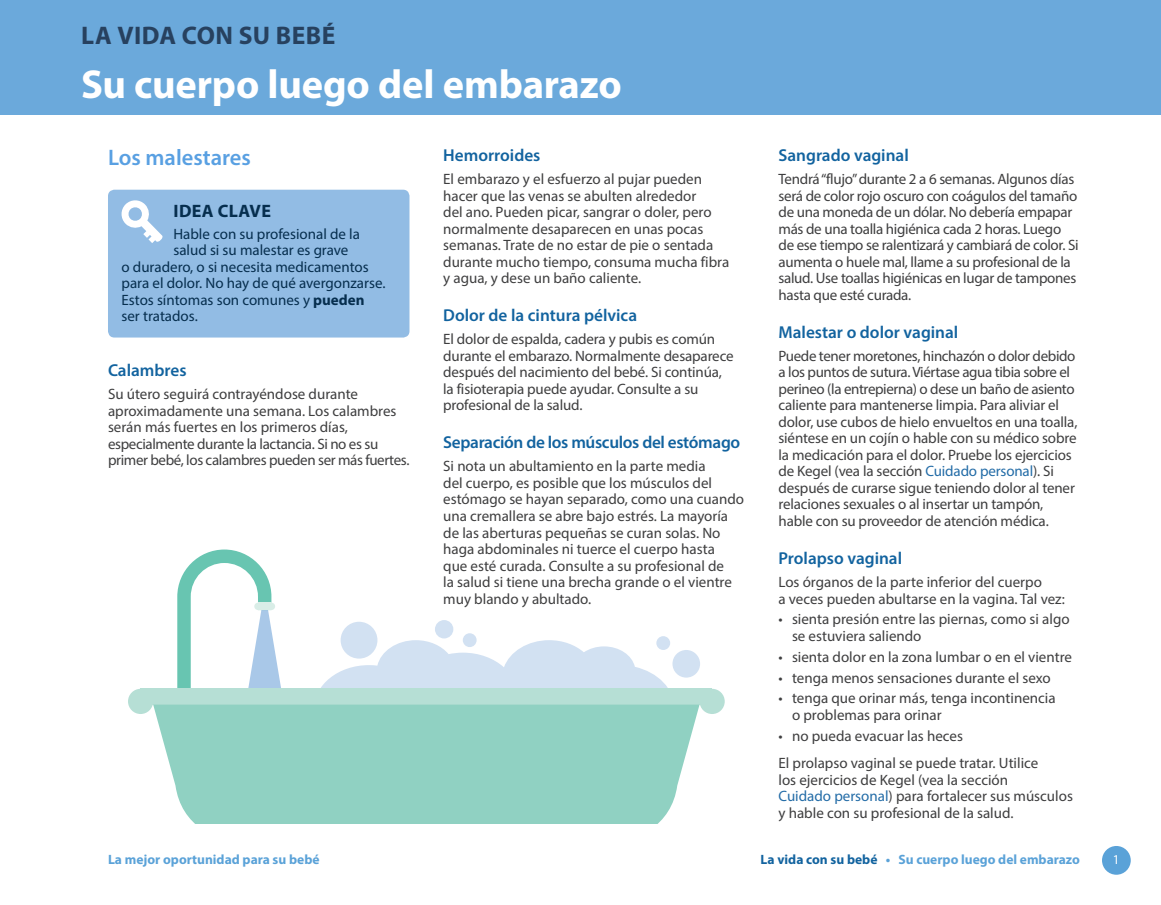
<style>
.page{position:relative;width:1161px;height:905px;background:#fff}
.page>*{position:absolute;margin:0;border:0;box-sizing:border-box;transform-origin:0 0}
.t1{font:700 40.5px "Myriad Pro";letter-spacing:-.005em;color:#fff}
.t2{font:700 25.5px "Myriad Pro";letter-spacing:.02em;color:#27415f}
.t3{font:600 22.5px "Myriad Pro";color:#59a0e2}
.t4{font:700 18px "Myriad Pro";letter-spacing:.02em;color:#062e4e}
.t5{font:600 17.25px "Myriad Pro";color:#12639f}
.t6{font:600 17.25px "Myriad Pro";letter-spacing:-.02em;color:#12639f}
.t7{font:15px/16.5px "Myriad Pro";letter-spacing:-.01em;color:#3e3e3f}
.t8{font:15px "Myriad Pro";color:#062e4e}
.t9{font:700 13.5px "Myriad Pro";color:#5aa2d8}
.t10{font:13.5px "Myriad Pro";color:#fff}
.s1{font-weight:700}
.s2{color:#236ca7}
.s3{color:#12639f}
</style>
<div class="page">
<div style="left:0;top:0;width:1161px;height:114px;background:#6ba9db"></div>
<div style="left:1102px;top:846px;width:29px;height:28px;background:#5aa2d8;border-radius:50%"></div>
<div style="left:108px;top:190px;width:301px;height:147px;background:#92bce4;border-radius:6px"></div>
<svg style="left:122px;top:200px;width:41px;height:43px"></svg>
<svg style="left:177px;top:549px;width:104px;height:139px"></svg>
<div style="left:435px;top:620px;width:18px;height:18px;background:#d2e1f2;border-radius:50%"></div>
<div style="left:341px;top:621px;width:36px;height:37px;background:#d2e1f2;border-radius:50%"></div>
<div style="left:672px;top:650px;width:28px;height:27px;background:#d2e1f2;border-radius:50%"></div>
<div style="left:656px;top:636px;width:14px;height:14px;background:#d2e1f2;border-radius:50%"></div>
<div style="left:463px;top:633px;width:14px;height:14px;background:#d2e1f2;border-radius:50%"></div>
<svg style="left:321px;top:640px;width:354px;height:48px"></svg>
<div style="left:141px;top:688px;width:571px;height:17px;background:#b6dfd5"></div>
<svg style="left:153px;top:704px;width:547px;height:120px;background:#97d3c5"></svg>
<div style="left:128px;top:688px;width:25px;height:26px;background:#b6dfd5;border-radius:50%"></div>
<div style="left:700px;top:688px;width:25px;height:26px;background:#b6dfd5;border-radius:50%"></div>
<div style="left:258px;top:602px;width:13px;height:8px;background:#d9ede7"></div>
<div style="left:254px;top:602px;width:8px;height:8px;background:#d9ede7;border-radius:50%"></div>
<div style="left:268px;top:602px;width:7px;height:8px;background:#d9ede7;border-radius:50%"></div>
<h2 class="t2" style="left:81px;top:19px;width:256px">LA VIDA CON SU BEBÉ</h2>
<h1 class="t1" style="left:81px;top:58px;width:542px">Su cuerpo luego del embarazo</h1>
<h3 class="t3" style="left:108px;top:143px;width:144px">Los malestares</h3>
<p class="t4" style="left:174px;top:199px;width:99px">IDEA CLAVE</p>
<p class="t8" style="left:173px;top:224px;width:188px">Hable con su profesional de la</p>
<p class="t8" style="left:173px;top:241px;width:177px">salud si su malestar es grave</p>
<p class="t8" style="left:121px;top:257px;width:249px">o duradero, o si necesita medicamentos</p>
<p class="t8" style="left:121px;top:274px;width:265px">para el dolor. No hay de qué avergonzarse.</p>
<p class="t8" style="left:121px;top:290px;width:245px">Estos síntomas son comunes y <span class="s1">pueden</span></p>
<p class="t8" style="left:121px;top:307px;width:78px">ser tratados.</p>
<p class="t5" style="left:108px;top:359px;width:80px">Calambres</p>
<p class="t7" style="left:108px;top:386px;width:303px">Su útero seguirá contrayéndose durante aproximadamente una semana. Los calambres serán más fuertes en los primeros días, especialmente durante la lactancia. Si no es su primer bebé, los calambres pueden ser más fuertes.</p>
<p class="t5" style="left:443px;top:144px;width:99px">Hemorroides</p>
<p class="t7" style="left:443px;top:171px;width:288px">El embarazo y el esfuerzo al pujar pueden hacer que las venas se abulten alrededor<br>del ano. Pueden picar, sangrar o doler, pero normalmente desaparecen en unas pocas semanas. Trate de no estar de pie o sentada durante mucho tiempo, consuma mucha fibra y agua, y dese un baño caliente.</p>
<p class="t5" style="left:443px;top:304px;width:195px">Dolor de la cintura pélvica</p>
<p class="t7" style="left:443px;top:331px;width:292px">El dolor de espalda, cadera y pubis es común durante el embarazo. Normalmente desaparece después del nacimiento del bebé. Si continúa, la fisioterapia puede ayudar. Consulte a su profesional de la salud.</p>
<p class="t6" style="left:443px;top:431px;width:299px">Separación de los músculos del estómago</p>
<p class="t7" style="left:443px;top:458px;width:302px">Si nota un abultamiento en la parte media<br>del cuerpo, es posible que los músculos del estómago se hayan separado, como una cuando una cremallera se abre bajo estrés. La mayoría de las aberturas pequeñas se curan solas. No haga abdominales ni tuerce el cuerpo hasta<br>que esté curada. Consulte a su profesional de<br>la salud si tiene una brecha grande o el vientre muy blando y abultado.</p>
<p class="t5" style="left:779px;top:144px;width:132px">Sangrado vaginal</p>
<p class="t7" style="left:779px;top:171px;width:302px">Tendrá “flujo” durante 2 a 6 semanas. Algunos días será de color rojo oscuro con coágulos del tamaño de una moneda de un dólar. No debería empapar más de una toalla higiénica cada 2 horas. Luego de ese tiempo se ralentizará y cambiará de color. Si aumenta o huele mal, llame a su profesional de la salud. Use toallas higiénicas en lugar de tampones hasta que esté curada.</p>
<p class="t5" style="left:779px;top:321px;width:181px">Malestar o dolor vaginal</p>
<p class="t7" style="left:779px;top:347px;width:300px">Puede tener moretones, hinchazón o dolor debido a los puntos de sutura. Viértase agua tibia sobre el perineo (la entrepierna) o dese un baño de asiento caliente para mantenerse limpia. Para aliviar el dolor, use cubos de hielo envueltos en una toalla, siéntese en un cojín o hable con su médico sobre la medicación para el dolor. Pruebe los ejercicios de Kegel (vea la sección <span class="s2">Cuidado personal</span>). Si después de curarse sigue teniendo dolor al tener relaciones sexuales o al insertar un tampón, hable con su proveedor de atención médica.</p>
<p class="t5" style="left:779px;top:547px;width:125px">Prolapso vaginal</p>
<p class="t7" style="left:779px;top:573px;width:288px">Los órganos de la parte inferior del cuerpo<br>a veces pueden abultarse en la vagina. Tal vez:</p>
<p class="t7" style="left:792px;top:611px;width:279px;text-indent:-14px">• sienta presión entre las piernas, como si algo se estuviera saliendo</p>
<p class="t7" style="left:779px;top:648px;width:295px">• sienta dolor en la zona lumbar o en el vientre</p>
<p class="t7" style="left:779px;top:669px;width:274px">• tenga menos sensaciones durante el sexo</p>
<p class="t7" style="left:792px;top:689px;width:265px;text-indent:-14px">• tenga que orinar más, tenga incontinencia o problemas para orinar</p>
<p class="t7" style="left:779px;top:721px;width:261px;line-height:27.3px">• no pueda evacuar las heces<br>El prolapso vaginal se puede tratar. Utilice</p>
<p class="t7" style="left:779px;top:771px;width:296px">los ejercicios de Kegel (vea la sección<br><span class="s2">Cuidado personal</span>) para fortalecer sus músculos y hable con su profesional de la salud.</p>
<p class="t9" style="left:108px;top:851px;width:213px">La mejor oportunidad para su bebé</p>
<p class="t9" style="left:761px;top:851px;width:321px"><span class="s3">La vida con su bebé</span> • Su cuerpo luego del embarazo</p>
<p class="t10" style="left:1113px;top:851px;width:8px">1</p>
</div>
